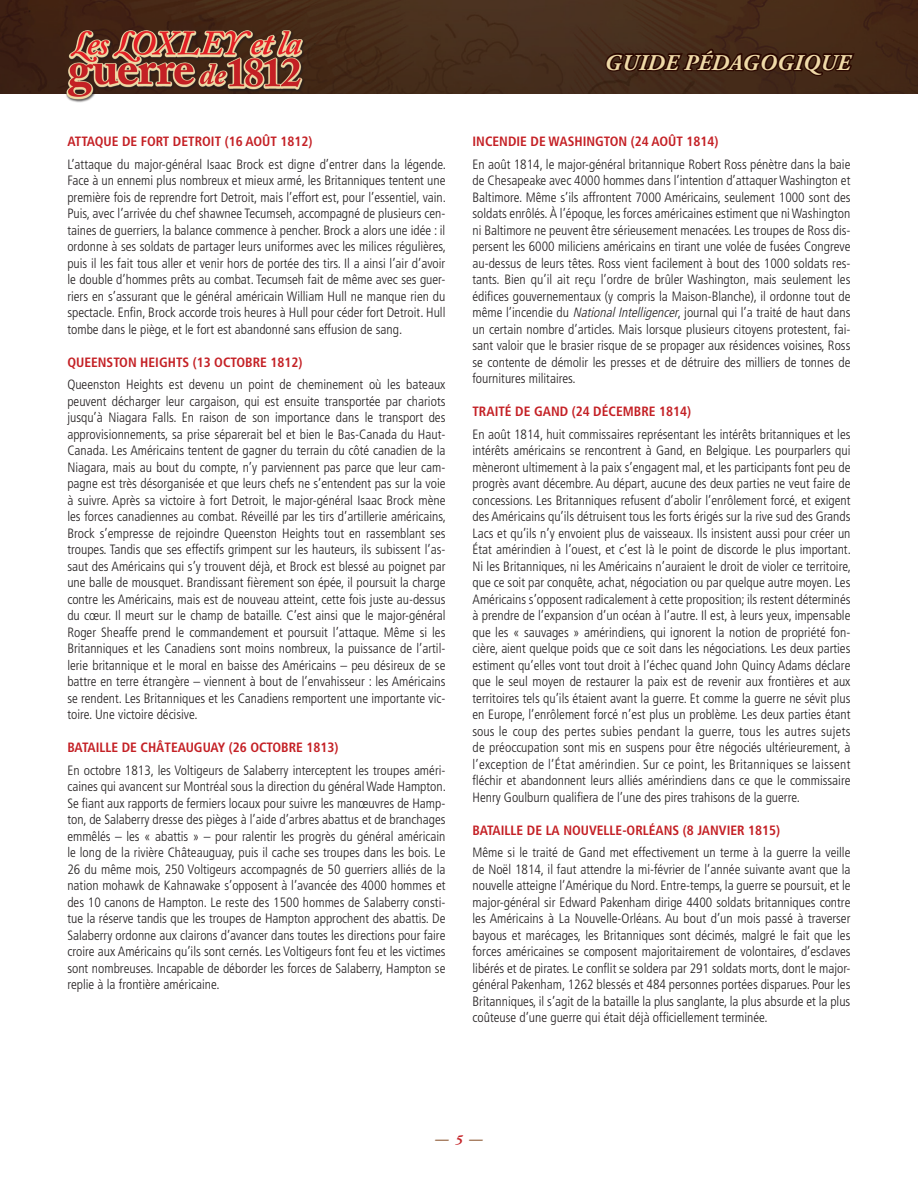
<style>
.page{position:relative;width:918px;height:1188px;background:#fff}
.page>*{position:absolute;margin:0;border:0;box-sizing:border-box;transform-origin:0 0}
.t1{font:italic 700 22.5px "Adobe Garamond Pro";letter-spacing:.015em;color:#efdaa8}
.REGULAR_TEXT{font:300 condensed 13.5px/16.5px "Frutiger";color:#231f20;text-align:justify}
.SUB_SUB{font:700 condensed 13.5px "Frutiger";color:#c42025}
.t2{font:italic 700 13.5px "Adobe Garamond Pro";color:#7f451c}
.s1{font-style:italic}
.s2{color:#c42025}
</style>
<div class="page">
<img style="left:0;top:0;width:918px;height:94px">
<img style="left:66px;top:29px;width:240px;height:73px">
<svg style="left:604px;top:0;width:253px;height:94px;background:#422615"></svg>
<p class="SUB_SUB" style="left:67px;top:134px;width:247px">ATTAQUE DE FORT DETROIT (16 AOÛT 1812)</p>
<p class="REGULAR_TEXT" style="left:67px;top:156px;width:380px">L’attaque du major-général Isaac Brock est digne d’entrer dans la légende.<br>Face à un ennemi plus nombreux et mieux armé, les Britanniques tentent une première fois de reprendre fort Detroit, mais l’effort est, pour l’essentiel, vain.<br>Puis, avec l’arrivée du chef shawnee Tecumseh, accompagné de plusieurs cen&shy;taines de guerriers, la balance commence à pencher. Brock a alors une idée : il ordonne à ses soldats de partager leurs uniformes avec les milices régulières, puis il les fait tous aller et venir hors de portée des tirs. Il a ainsi l’air d’avoir le double d’hommes prêts au combat. Tecumseh fait de même avec ses guer&shy;riers en s’assurant que le général américain William Hull ne manque rien du spectacle. Enfin, Brock accorde trois heures à Hull pour céder fort Detroit. Hull tombe dans le piège, et le fort est abandonné sans effusion de sang.</p>
<p class="SUB_SUB" style="left:67px;top:354px;width:237px">QUEENSTON HEIGHTS (13 OCTOBRE 1812)</p>
<p class="REGULAR_TEXT" style="left:67px;top:376px;width:380px">Queenston Heights est devenu un point de cheminement où les bateaux peuvent décharger leur cargaison, qui est ensuite transportée par chariots jusqu’à Niagara Falls. En raison de son importance dans le transport des approvisionnements, sa prise séparerait bel et bien le Bas-Canada du Haut-Canada. Les Américains tentent de gagner du terrain du côté canadien de la Niagara, mais au bout du compte, n’y parviennent pas parce que leur cam&shy;pagne est très désorganisée et que leurs chefs ne s’entendent pas sur la voie à suivre. Après sa victoire à fort Detroit, le major-général Isaac Brock mène les forces canadiennes au combat. Réveillé par les tirs d’artillerie américains, Brock s’empresse de rejoindre Queenston Heights tout en rassemblant ses troupes. Tandis que ses effectifs grimpent sur les hauteurs, ils subissent l’as&shy;saut des Américains qui s’y trouvent déjà, et Brock est blessé au poignet par une balle de mousquet. Brandissant fièrement son épée, il poursuit la charge contre les Américains, mais est de nouveau atteint, cette fois juste au-dessus du cœur. Il meurt sur le champ de bataille. C’est ainsi que le major-général Roger Sheaffe prend le commandement et poursuit l’attaque. Même si les Britanniques et les Canadiens sont moins nombreux, la puissance de l’artil&shy;lerie britannique et le moral en baisse des Américains – peu désireux de se battre en terre étrangère – viennent à bout de l’envahisseur : les Américains se rendent. Les Britanniques et les Canadiens remportent une importante vic&shy;toire. Une victoire décisive.</p>
<p class="SUB_SUB" style="left:67px;top:740px;width:273px">BATAILLE DE CHÂTEAUGUAY (26 OCTOBRE 1813)</p>
<p class="REGULAR_TEXT" style="left:67px;top:762px;width:380px">En octobre 1813, les Voltigeurs de Salaberry interceptent les troupes améri&shy;caines qui avancent sur Montréal sous la direction du général Wade Hampton.<br>Se fiant aux rapports de fermiers locaux pour suivre les manœuvres de Hamp&shy;ton, de Salaberry dresse des pièges à l’aide d’arbres abattus et de branchages emmêlés – les « abattis » – pour ralentir les progrès du général américain le long de la rivière Châteauguay, puis il cache ses troupes dans les bois. Le 26 du même mois, 250 Voltigeurs accompagnés de 50 guerriers alliés de la nation mohawk de Kahnawake s’opposent à l’avancée des 4000 hommes et des 10 canons de Hampton. Le reste des 1500 hommes de Salaberry consti&shy;tue la réserve tandis que les troupes de Hampton approchent des abattis. De Salaberry ordonne aux clairons d’avancer dans toutes les directions pour faire croire aux Américains qu’ils sont cernés. Les Voltigeurs font feu et les victimes sont nombreuses. Incapable de déborder les forces de Salaberry, Hampton se replie à la frontière américaine.</p>
<h1 class="t1" style="left:605px;top:50px;width:247px">GUIDE PÉDAGOGIQUE</h1>
<p class="SUB_SUB" style="left:472px;top:134px;width:248px">INCENDIE DE WASHINGTON (24 AOÛT 1814)</p>
<p class="REGULAR_TEXT" style="left:472px;top:156px;width:380px">En août 1814, le major-général britannique Robert Ross pénètre dans la baie de Chesapeake avec 4000 hommes dans l’intention d’attaquer Washington et Baltimore. Même s’ils affrontent 7000 Américains, seulement 1000 sont des soldats enrôlés. À l’époque, les forces américaines estiment que ni Washington ni Baltimore ne peuvent être sérieusement menacées. Les troupes de Ross dis&shy;persent les 6000 miliciens américains en tirant une volée de fusées Congreve au-dessus de leurs têtes. Ross vient facilement à bout des 1000 soldats res&shy;tants. Bien qu’il ait reçu l’ordre de brûler Washington, mais seulement les édifices gouvernementaux (y compris la Maison-Blanche), il ordonne tout de même l’incendie du <span class="s1">NationalIntelligencer</span>, journal qui l’a traité de haut dans un certain nombre d’articles. Mais lorsque plusieurs citoyens protestent, fai&shy;sant valoir que le brasier risque de se propager aux résidences voisines, Ross se contente de démolir les presses et de détruire des milliers de tonnes de fournitures militaires.</p>
<p class="SUB_SUB" style="left:472px;top:404px;width:220px">TRAITÉ DE GAND (24 DÉCEMBRE 1814)</p>
<p class="REGULAR_TEXT" style="left:472px;top:426px;width:380px">En août 1814, huit commissaires représentant les intérêts britanniques et les intérêts américains se rencontrent à Gand, en Belgique. Les pourparlers qui mèneront ultimement à la paix s’engagent mal, et les participants font peu de progrès avant décembre. Au départ, aucune des deux parties ne veut faire de concessions. Les Britanniques refusent d’abolir l’enrôlement forcé, et exigent des Américains qu’ils détruisent tous les forts érigés sur la rive sud des Grands Lacs et qu’ils n’y envoient plus de vaisseaux. Ils insistent aussi pour créer un État amérindien à l’ouest, et c’est là le point de discorde le plus important.<br>Ni les Britanniques, ni les Américains n’auraient le droit de violer ce territoire, que ce soit par conquête, achat, négociation ou par quelque autre moyen. Les Américains s’opposent radicalement à cette proposition; ils restent déterminés à prendre de l’expansion d’un océan à l’autre. Il est, à leurs yeux, impensable que les « sauvages » amérindiens, qui ignorent la notion de propriété fon&shy;cière, aient quelque poids que ce soit dans les négociations. Les deux parties estiment qu’elles vont tout droit à l’échec quand John Quincy Adams déclare que le seul moyen de restaurer la paix est de revenir aux frontières et aux territoires tels qu’ils étaient avant la guerre. Et comme la guerre ne sévit plus en Europe, l’enrôlement forcé n’est plus un problème. Les deux parties étant sous le coup des pertes subies pendant la guerre, tous les autres sujets de préoccupation sont mis en suspens pour être négociés ultérieurement, à l’exception de l’État amérindien. Sur ce point, les Britanniques se laissent fléchir et abandonnent leurs alliés amérindiens dans ce que le commissaire Henry Goulburn qualifiera de l’une des pires trahisons de la guerre.</p>
<p class="SUB_SUB" style="left:472px;top:822px;width:309px">BATAILLE DE LA NOUVELLE-ORLÉANS (8 JANVIER 1815)</p>
<p class="REGULAR_TEXT" style="left:472px;top:844px;width:380px">Même si le traité de Gand met effectivement un terme à la guerre la veille de Noël 1814, il faut attendre la mi-février de l’année suivante avant que la nouvelle atteigne l’Amérique du Nord. Entre-temps, la guerre se poursuit, et le major-général sir Edward Pakenham dirige 4400 soldats britanniques contre les Américains à La Nouvelle-Orléans. Au bout d’un mois passé à traverser bayous et marécages, les Britanniques sont décimés, malgré le fait que les forces américaines se composent majoritairement de volontaires, d’esclaves libérés et de pirates. Le conflit se soldera par 291 soldats morts, dont le major&shy;général Pakenham, 1262 blessés et 484 personnes portées disparues. Pour les Britanniques, il s’agit de la bataille la plus sanglante, la plus absurde et la plus coûteuse d’une guerre qui était déjà officiellement terminée.</p>
<p class="t2" style="left:435px;top:1131px;width:49px">—<span class="s2">5</span>—</p>
</div>
